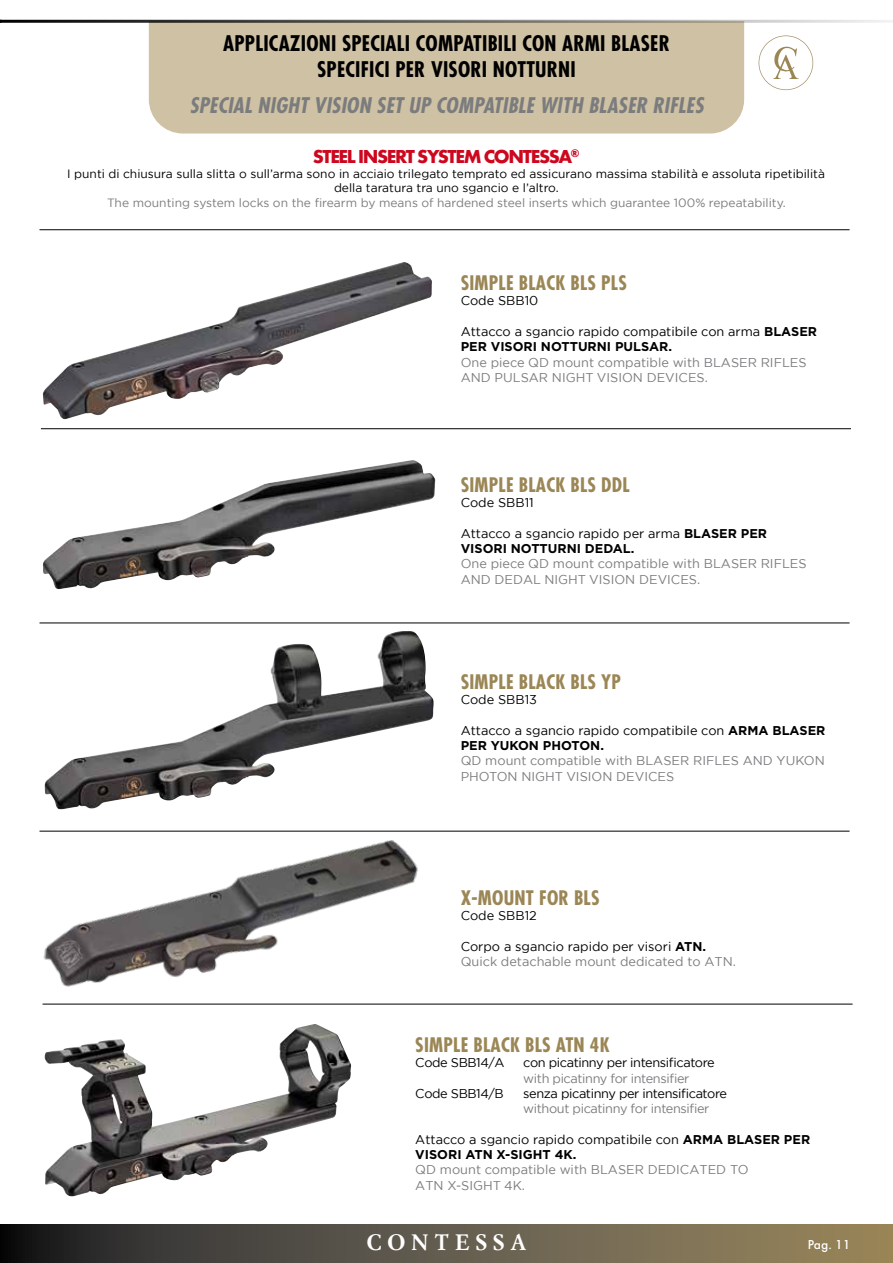
<style>
.page{position:relative;width:893px;height:1263px;background:#fff}
.page>*{position:absolute;margin:0;border:0;box-sizing:border-box;transform-origin:0 0}
.t1{font:700 21.9px "Simoncini Garamond";letter-spacing:.27em;color:#fff}
.t2{font:700 condensed 21px/25.2px "Futura";letter-spacing:.01em;color:#000;text-align:center}
.t3{font:italic 700 condensed 21px "Futura";letter-spacing:.01em;color:#7b7c7e}
.t4{font:700 condensed 19.5px "Futura";letter-spacing:.01em;color:#9b8655}
.t5{font:700 19.5px "Futura";letter-spacing:-.07em;color:#cd071e}
.t6{font:500 13.5px "Futura";color:#fff}
.t7{font:12.75px/15.3px "Gotham";color:#7b7c7e}
.t8{font:12.75px/15.3px "Gotham";color:#000}
.t9{font:12.75px "Gotham";letter-spacing:-.03em;color:#000}
.t10{font:700 12.75px/15.3px "Gotham";color:#000}
.t11{font:12.75px "Gotham";letter-spacing:-.03em;color:#7b7c7e}
.t12{font:12px/14.4px "Gotham";color:#000;text-align:center}
.t13{font:12px "Gotham";color:#7b7c7e}
.s1{font-weight:700}
.s2{font-weight:400}
.s3{color:#000}
.s4{font-weight:700;color:#000}
</style>
<div class="page">
<svg style="left:0;top:1225px;width:893px;height:38px;background:#605847"></svg>
<img style="left:43px;top:262px;width:389px;height:157px">
<hr style="left:40px;top:623px;width:810px;height:1px;background:#000">
<hr style="left:40px;top:831px;width:810px;height:1px;background:#000">
<img style="left:43px;top:460px;width:392px;height:129px">
<img style="left:270px;top:631px;width:164px;height:72px">
<hr style="left:41px;top:428px;width:810px;height:1px;background:#000">
<img style="left:39px;top:703px;width:451px;height:392px">
<img style="left:45px;top:1024px;width:269px;height:172px">
<hr style="left:43px;top:1004px;width:810px;height:1px;background:#000">
<hr style="left:40px;top:229px;width:810px;height:1px;background:#000">
<div style="left:149px;top:23px;width:595px;height:111px;background:#cfc1a3"></div>
<hr style="left:0;top:20px;width:893px;height:3px;background:#000">
<svg style="left:759px;top:36px;width:54px;height:54px"></svg>
<h2 class="t2" style="left:223px;top:31px;width:448px">APPLICAZIONI SPECIALI COMPATIBILI CON ARMI BLASER<br>SPECIFICI PER VISORI NOTTURNI</h2>
<h2 class="t3" style="left:189px;top:91px;width:516px">SPECIAL NIGHT VISION SET UP COMPATIBLE WITH BLASER RIFLES</h2>
<h3 class="t5" style="left:313px;top:142px;width:268px">STEEL INSERT SYSTEM CONTESSA<sup>®</sup></h3>
<p class="t12" style="left:67px;top:166px;width:759px">I punti di chiusura sulla slitta o sull’arma sono in acciaio trilegato temprato ed assicurano massima stabilità e assoluta ripetibilità della taratura tra uno sgancio e l’altro.</p>
<p class="t13" style="left:107px;top:195px;width:680px">The mounting system locks on the firearm by means of hardened steel inserts which guarantee 100% repeatability.</p>
<h3 class="t4" style="left:461px;top:270px;width:168px">SIMPLE BLACK BLS PLS</h3>
<p class="t8" style="left:461px;top:293px;width:79px">Code SBB10</p>
<p class="t8" style="left:461px;top:323px;width:358px">Attacco a sgancio rapido compatibile con arma <span class="s1">BLASER<br>PER VISORI NOTTURNI PULSAR.</span></p>
<p class="t7" style="left:461px;top:354px;width:347px">One piece QD mount compatible with BLASER RIFLES<br>AND PULSAR NIGHT VISION DEVICES.</p>
<h3 class="t4" style="left:461px;top:472px;width:170px">SIMPLE BLACK BLS DDL</h3>
<p class="t8" style="left:461px;top:495px;width:75px">Code SBB11</p>
<p class="t10" style="left:461px;top:525px;width:308px"><span class="s2">Attacco a sgancio rapido per arma</span> BLASER PER<br>VISORI NOTTURNI DEDAL.</p>
<p class="t7" style="left:461px;top:556px;width:347px">One piece QD mount compatible with BLASER RIFLES<br>AND DEDAL NIGHT VISION DEVICES.</p>
<h3 class="t4" style="left:461px;top:669px;width:162px">SIMPLE BLACK BLS YP</h3>
<p class="t8" style="left:461px;top:692px;width:78px">Code SBB13</p>
<p class="t8" style="left:461px;top:722px;width:366px">Attacco a sgancio rapido compatibile con <span class="s1">ARMA BLASER<br>PER YUKON PHOTON.</span></p>
<p class="t7" style="left:461px;top:753px;width:366px">QD mount compatible with BLASER RIFLES AND YUKON<br>PHOTON NIGHT VISION DEVICES</p>
<h3 class="t4" style="left:461px;top:885px;width:140px">X-MOUNT FOR BLS</h3>
<p class="t8" style="left:461px;top:908px;width:78px">Code SBB12</p>
<p class="t7" style="left:461px;top:938px;width:277px"><span class="s3">Corpo a sgancio rapido per visori</span> <span class="s4">ATN.<br></span>Quick detachable mount dedicated to ATN.</p>
<h3 class="t4" style="left:415px;top:1032px;width:196px">SIMPLE BLACK BLS ATN 4K</h3>
<p class="t9" style="left:415px;top:1054px;width:91px">Code SBB14/A</p>
<p class="t9" style="left:523px;top:1054px;width:193px">con picatinny per intensificatore</p>
<p class="t11" style="left:523px;top:1070px;width:168px">with picatinny for intensifier</p>
<p class="t9" style="left:415px;top:1085px;width:90px">Code SBB14/B</p>
<p class="t9" style="left:523px;top:1085px;width:205px">senza picatinny per intensificatore</p>
<p class="t11" style="left:523px;top:1100px;width:188px">without picatinny for intensifier</p>
<p class="t8" style="left:415px;top:1131px;width:396px">Attacco a sgancio rapido compatibile con <span class="s1">ARMA BLASER PER<br>VISORI ATN X-SIGHT 4K.</span></p>
<p class="t7" style="left:415px;top:1162px;width:335px">QD mount compatible with BLASER DEDICATED TO<br>ATN X-SIGHT 4K.</p>
<h1 class="t1" style="left:367px;top:1229px;width:161px">CONTESSA</h1>
<p class="t6" style="left:808px;top:1234px;width:44px">Pag. 11</p>
</div>
